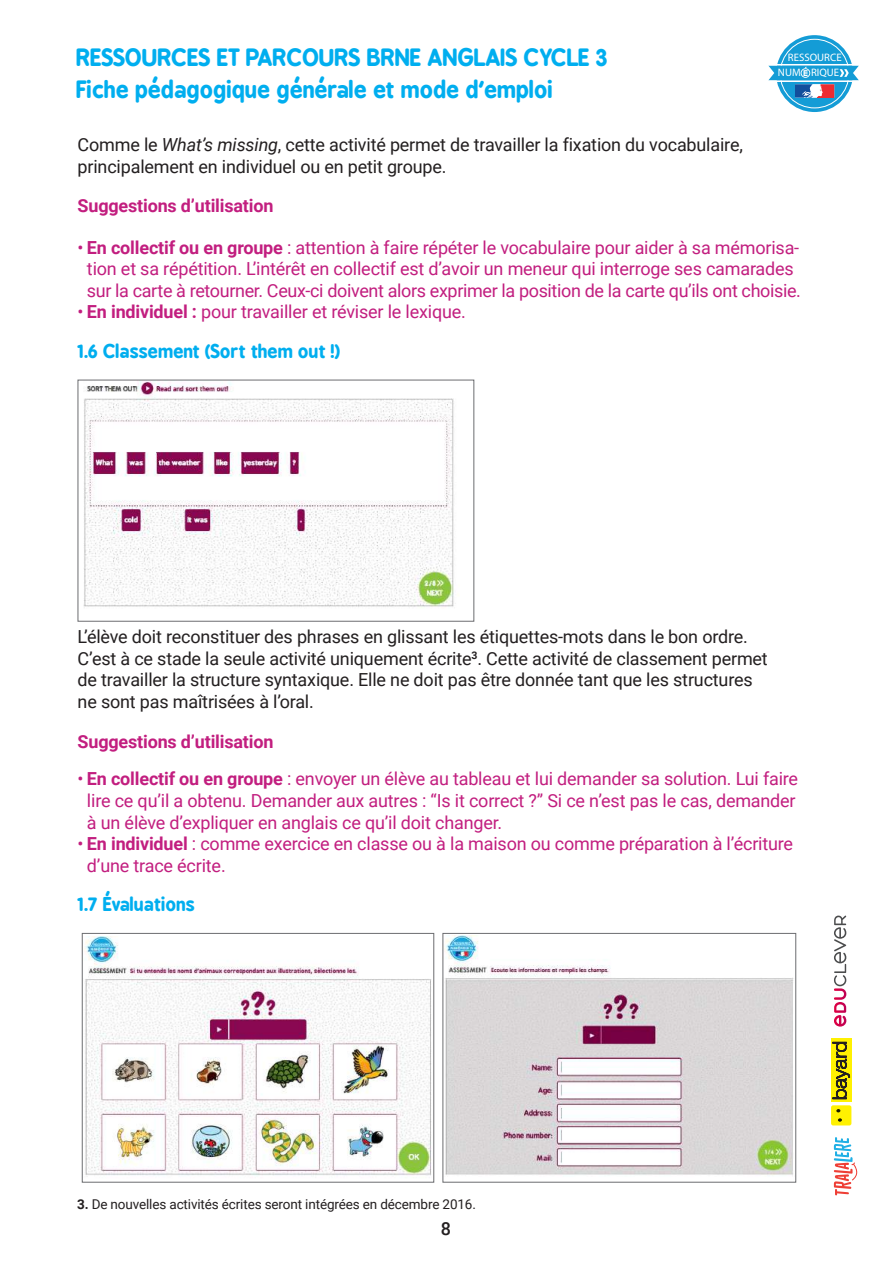
<style>
.page{position:relative;width:893px;height:1263px;background:#fff}
.page>*{position:absolute;margin:0;border:0;box-sizing:border-box;transform-origin:0 0}
.t1{font:700 22.5px/31.5px "B Preplay";color:#00aeef}
.t2{font:18px/21.6px "Roboto";letter-spacing:-.01em;color:#c21e7f}
.t3{font:18px/21.6px "Roboto";letter-spacing:-.01em;color:#231f20}
.t4{font:700 18px "Roboto";letter-spacing:-.01em;color:#c21e7f}
.t5{font:700 18px "B Preplay";color:#00aeef}
.t6{font:500 18px "Roboto";color:#231f20}
.t7{font:13.5px "Roboto";letter-spacing:-.01em;color:#231f20}
.t8{font:700 condensed 10.8px/14.9px "Roboto";color:#fff;text-align:right}
.s1{font-style:italic}
.s2{font-weight:700}
</style>
<div class="page">
<svg style="left:776px;top:35px;width:77px;height:77px;background:#27a4d9"></svg>
<svg style="left:768px;top:64px;width:91px;height:35px"></svg>
<svg style="left:834px;top:915px;width:12px;height:111px"></svg>
<svg style="left:831px;top:1039px;width:20px;height:63px"></svg>
<div style="left:831px;top:1105px;width:20px;height:20px;background:#fff101;border-radius:2px"></div>
<svg style="left:833px;top:1042px;width:17px;height:57px"></svg>
<svg style="left:836px;top:1109px;width:4px;height:3px"></svg>
<svg style="left:838px;top:1118px;width:4px;height:4px"></svg>
<svg style="left:833px;top:1137px;width:25px;height:59px"></svg>
<img style="left:83px;top:382px;width:371px;height:226px">
<div style="left:78px;top:380px;width:396px;height:242px;border:1px solid #6c6d70"></div>
<img style="left:84px;top:937px;width:347px;height:240px">
<div style="left:82px;top:933px;width:352px;height:249px;border:1px solid #6c6d70"></div>
<img style="left:444px;top:936px;width:350px;height:240px">
<div style="left:442px;top:933px;width:354px;height:249px;border:1px solid #6c6d70"></div>
<p class="t1" style="left:77px;top:40px;width:533px">RESSOURCES ET PARCOURS BRNE ANGLAIS CYCLE 3<br>Fiche pédagogique générale et mode d’emploi</p>
<p class="t8" style="left:778px;top:50px;width:65px">RESSOURCE<br>NUM RIQUE</p>
<p class="t3" style="left:78px;top:133px;width:667px">Comme le <span class="s1">What’s missing</span>, cette activité permet de travailler la fixation du vocabulaire, principalement en individuel ou en petit groupe.</p>
<p class="t4" style="left:78px;top:193px;width:197px">Suggestions d’utilisation</p>
<p class="t2" style="left:78px;top:236px;width:725px;text-align:center">• <span class="s2">En collectif ou en groupe</span> : attention à faire répéter le vocabulaire pour aider à sa mémorisa&shy;tion et sa répétition. L’intérêt en collectif est d’avoir un meneur qui interroge ses camarades sur la carte à retourner. Ceux-ci doivent alors exprimer la position de la carte qu’ils ont choisie.</p>
<p class="t2" style="left:78px;top:301px;width:390px">• <span class="s2">En individuel :</span> pour travailler et réviser le lexique.</p>
<p class="t5" style="left:78px;top:336px;width:264px">1.6 Classement (Sort them out !)</p>
<p class="t3" style="left:78px;top:625px;width:692px">L’élève doit reconstituer des phrases en glissant les étiquettes-mots dans le bon ordre.<br>C’est à ce stade la seule activité uniquement écrite<sup>3</sup>. Cette activité de classement permet de travailler la structure syntaxique. Elle ne doit pas être donnée tant que les structures ne sont pas maîtrisées à l’oral.</p>
<p class="t4" style="left:78px;top:729px;width:197px">Suggestions d’utilisation</p>
<p class="t2" style="left:87px;top:767px;width:713px;text-indent:-9px">• <span class="s2">En collectif ou en groupe</span> : envoyer un élève au tableau et lui demander sa solution. Lui faire lire ce qu’il a obtenu. Demander aux autres : “Is it correct ?” Si ce n’est pas le cas, demander à un élève d’expliquer en anglais ce qu’il doit changer.</p>
<p class="t2" style="left:87px;top:832px;width:708px;text-indent:-9px">• <span class="s2">En individuel</span> : comme exercice en classe ou à la maison ou comme préparation à l’écriture d’une trace écrite.</p>
<p class="t5" style="left:78px;top:890px;width:119px">1.7 Évaluations</p>
<p class="t7" style="left:77px;top:1195px;width:400px"><span class="s2">3.</span> De nouvelles activités écrites seront intégrées en décembre 2016.</p>
<p class="t6" style="left:441px;top:1216px;width:12px">8</p>
</div>
